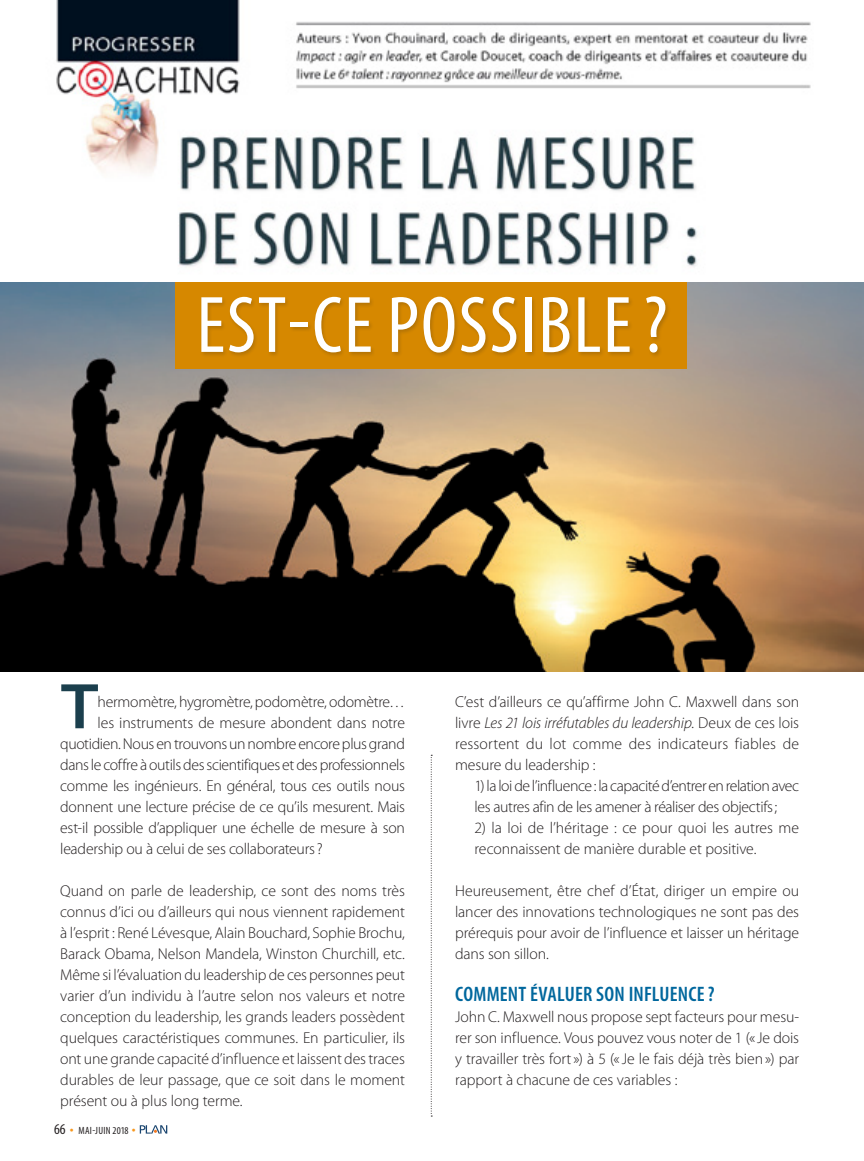
<style>
.page{position:relative;width:864px;height:1161px;background:#fff}
.page>*{position:absolute;margin:0;border:0;box-sizing:border-box;transform-origin:0 0}
.t1{font:condensed 81px "Myriad Pro";letter-spacing:.02em;color:#fff}
.t2{font:600 semi-expanded 65.1px "Myriad Pro";color:#1b3f4d}
.t3{font:600 condensed 21px "Myriad Pro";letter-spacing:.01em;color:#00679d}
.t4{font:300 15.75px/21px "Myriad Pro";letter-spacing:-.015em;color:#231f20;text-align:justify}
.t5{font:condensed 10.5px "Myriad Pro";letter-spacing:.03em;color:#231f20}
.s1{font-size:15px}
.s2{font-size:15px;color:#f7971d}
.s3{font-style:italic}
</style>
<div class="page">
<svg style="left:140px;top:1125px;width:27px;height:9px"></svg>
<img style="left:0;top:283px;width:864px;height:388px">
<div style="left:175px;top:283px;width:512px;height:86px;background:#d68800"></div>
<svg style="left:431px;top:755px;width:1px;height:362px"></svg>
<div style="left:174px;top:133px;width:521px;height:224px;background:#231f20;opacity:.2"></div>
<img style="left:56px;top:0;width:755px;height:275px">
<h1 class="t1" style="left:197px;top:281px;width:473px">EST-CE POSSIBLE?</h1>
<h2 class="t2" style="left:61px;top:670px;width:39px">T</h2>
<p class="t4" style="left:98px;top:692px;width:309px">hermomètre, hygromètre, podomètre, odomètre…</p>
<p class="t4" style="left:98px;top:713px;width:309px">les instruments de mesure abondent dans notre</p>
<p class="t4" style="left:60px;top:734px;width:346px">quotidien. Nous en trouvons un nombre encore plus grand</p>
<p class="t4" style="left:60px;top:755px;width:346px">dans le coffre à outils des scientifiques et des professionnels</p>
<p class="t4" style="left:60px;top:776px;width:346px">comme les ingénieurs. En général, tous ces outils nous</p>
<p class="t4" style="left:60px;top:797px;width:346px">donnent une lecture précise de ce qu’ils mesurent. Mais</p>
<p class="t4" style="left:60px;top:818px;width:346px">est-il possible d’appliquer une échelle de mesure à son</p>
<p class="t4" style="left:60px;top:839px;width:264px">leadership ou à celui de ses collaborateurs?</p>
<p class="t4" style="left:60px;top:881px;width:346px">Quand on parle de leadership, ce sont des noms très connus d’ici ou d’ailleurs qui nous viennent rapidement à l’esprit : René Lévesque, Alain Bouchard, Sophie Brochu, Barack Obama, Nelson Mandela, Winston Churchill, etc.<br>Même si l’évaluation du leadership de ces personnes peut varier d’un individu à l’autre selon nos valeurs et notre conception du leadership, les grands leaders possèdent quelques caractéristiques communes. En particulier, ils ont une grande capacité d’influence et laissent des traces durables de leur passage, que ce soit dans le moment présent ou à plus long terme.</p>
<p class="t5" style="left:54px;top:1125px;width:83px"><span class="s1">66</span> <span class="s2">•</span> MAI-JUIN 2018 <span class="s2">•</span></p>
<p class="t4" style="left:455px;top:692px;width:346px">C’est d’ailleurs ce qu’affirme John C. Maxwell dans son livre <span class="s3">Les 21 lois irréfutables du leadership.</span> Deux de ces lois ressortent du lot comme des indicateurs fiables de mesure du leadership :</p>
<p class="t4" style="left:475px;top:776px;width:326px">1) la loi de l’influence : la capacité d’entrer en relation avec les autres afin de les amener à réaliser des objectifs;</p>
<p class="t4" style="left:475px;top:818px;width:326px">2) la loi de l’héritage : ce pour quoi les autres me reconnaissent de manière durable et positive.</p>
<p class="t4" style="left:455px;top:881px;width:346px">Heureusement, être chef d’État, diriger un empire ou lancer des innovations technologiques ne sont pas des prérequis pour avoir de l’influence et laisser un héritage dans son sillon.</p>
<h3 class="t3" style="left:455px;top:983px;width:261px">COMMENT ÉVALUER SON INFLUENCE?</h3>
<p class="t4" style="left:455px;top:1007px;width:346px">John C. Maxwell nous propose sept facteurs pour mesu&shy;rer son influence. Vous pouvez vous noter de 1 («Je dois y travailler très fort») à 5 («Je le fais déjà très bien») par rapport à chacune de ces variables :</p>
</div>
